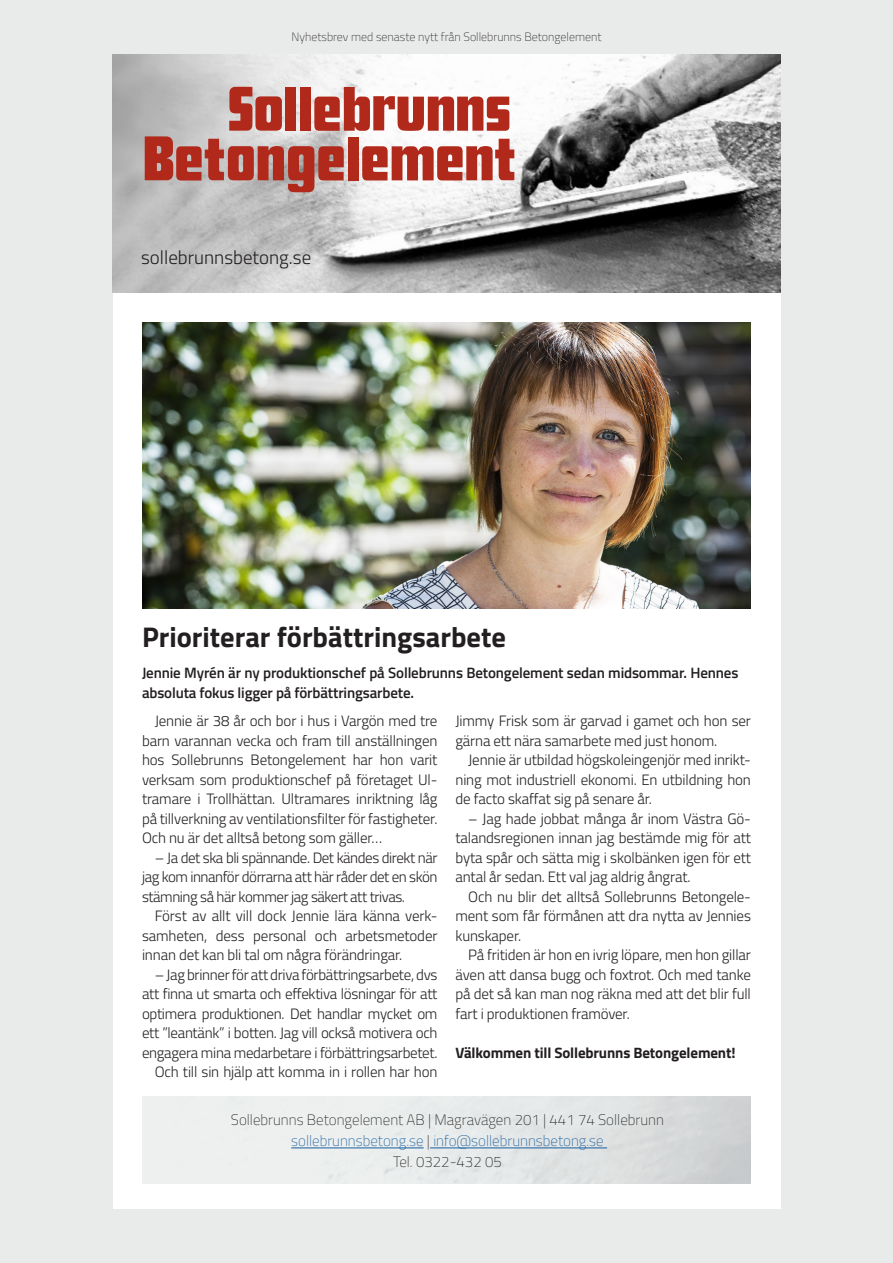
<style>
.page{position:relative;width:893px;height:1263px;background:#e9eaea}
.page>*{position:absolute;margin:0;border:0;box-sizing:border-box;transform-origin:0 0}
.t1{font:700 28.5px "Titillium Web";color:#231f20}
.t2{font:300 18.9px "Titillium Web";color:#231f20}
.t3{font:300 15px/19.5px "Titillium Web";letter-spacing:-.01em;color:#231f20;text-align:justify}
.t4{font:600 15px/19.5px "Titillium Web";letter-spacing:-.01em;color:#231f20}
.t5{font:100 15px/21px "Titillium Web";color:#175d9e;text-align:center}
.t6{font:100 15px "Titillium Web";color:#231f20}
.t7{font:700 15px "Titillium Web";letter-spacing:-.01em;color:#231f20}
.t8{font:100 12px "Titillium Web";color:#231f20}
.s1{color:#231f20}
</style>
<div class="page">
<div style="left:113px;top:54px;width:667px;height:1155px;background:#fff"></div>
<img style="left:113px;top:54px;width:667px;height:239px">
<svg style="left:145px;top:87px;width:369px;height:105px"></svg>
<img style="left:142px;top:323px;width:609px;height:285px">
<img style="left:142px;top:1097px;width:609px;height:86px">
<hr style="left:291px;top:1148px;width:133px;height:1px;background:#175d9e">
<hr style="left:430px;top:1148px;width:177px;height:1px;background:#175d9e">
<p class="t8" style="left:292px;top:28px;width:311px">Nyhetsbrev med senaste nytt från Sollebrunns Betongelement</p>
<p class="t2" style="left:141px;top:243px;width:172px">sollebrunnsbetong.se</p>
<p class="t1" style="left:142px;top:615px;width:365px">Prioriterar förbättringsarbete</p>
<p class="t4" style="left:142px;top:662px;width:598px">Jennie Myrén är ny produktionschef på Sollebrunns Betongelement sedan midsommar. Hennes absoluta fokus ligger på förbättringsarbete.</p>
<p class="t3" style="left:142px;top:710px;width:297px;text-indent:13px">Jennie är 38 år och bor i hus i Vargön med tre barn varannan vecka och fram till anställningen hos Sollebrunns Betongelement har hon varit verksam som produktionschef på företaget Ul&shy;tramare i Trollhättan. Ultramares inriktning låg på tillverkning av ventilationsfilter för fastigheter.<br>Och nu är det alltså betong som gäller…</p>
<p class="t3" style="left:142px;top:847px;width:297px;text-indent:13px">– Ja det ska bli spännande. Det kändes direkt när jag kom innanför dörrarna att här råder det en skön stämning så här kommer jag säkert att trivas.</p>
<p class="t3" style="left:142px;top:905px;width:297px;text-indent:13px">Först av allt vill dock Jennie lära känna verk&shy;samheten, dess personal och arbetsmetoder innan det kan bli tal om några förändringar.</p>
<p class="t3" style="left:142px;top:964px;width:297px;text-indent:13px">– Jag brinner för att driva förbättringsarbete, dvs att finna ut smarta och effektiva lösningar för att optimera produktionen. Det handlar mycket om ett ”leantänk” i botten. Jag vill också motivera och engagera mina medarbetare i förbättringsarbetet.</p>
<p class="t3" style="left:155px;top:1061px;width:284px">Och till sin hjälp att komma in i rollen har hon</p>
<p class="t3" style="left:455px;top:710px;width:297px">Jimmy Frisk som är garvad i gamet och hon ser gärna ett nära samarbete med just honom.</p>
<p class="t3" style="left:455px;top:749px;width:297px;text-indent:13px">Jennie är utbildad högskoleingenjör med inrikt&shy;ning mot industriell ekonomi. En utbildning hon de facto skaffat sig på senare år.</p>
<p class="t3" style="left:455px;top:808px;width:297px;text-indent:13px">– Jag hade jobbat många år inom Västra Gö&shy;talandsregionen innan jag bestämde mig för att byta spår och sätta mig i skolbänken igen för ett antal år sedan. Ett val jag aldrig ångrat.</p>
<p class="t3" style="left:455px;top:886px;width:297px;text-indent:13px">Och nu blir det alltså Sollebrunns Betongele&shy;ment som får förmånen att dra nytta av Jennies kunskaper.</p>
<p class="t3" style="left:455px;top:944px;width:297px;text-indent:13px">På fritiden är hon en ivrig löpare, men hon gillar även att dansa bugg och foxtrot. Och med tanke på det så kan man nog räkna med att det blir full fart i produktionen framöver.</p>
<p class="t7" style="left:455px;top:1041px;width:282px">Välkommen till Sollebrunns Betongelement!</p>
<p class="t6" style="left:231px;top:1109px;width:435px">Sollebrunns Betongelement AB | Magravägen 201 | 441 74 Sollebrunn</p>
<p class="t5" style="left:291px;top:1130px;width:314px">sollebrunnsbetong.se <span class="s1">|</span> info@sollebrunnsbetong.se<br><span class="s1">Tel. 0322-432 05</span></p>
</div>
